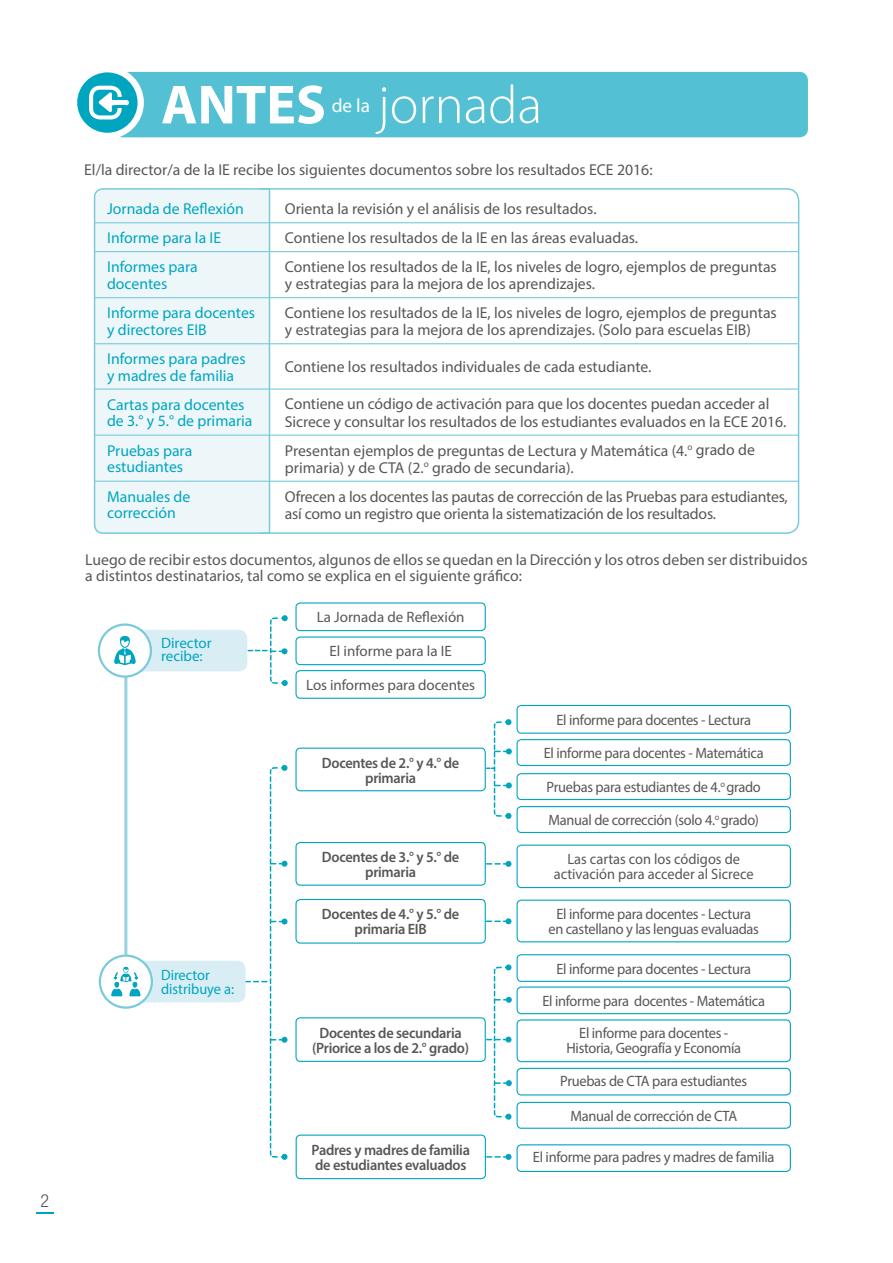
<style>
.page{position:relative;width:893px;height:1263px;background:#fff}
.page>*{position:absolute;margin:0;border:0;box-sizing:border-box;transform-origin:0 0}
.t1{font:700 55.5px "Myriad Pro";color:#fff}
.t2{font:300 54px "Myriad Pro";color:#fff}
.t3{font:19.35px "Myriad Pro";color:#fff}
.t4{font:300 condensed 18px "Helvetica Neue";color:#575756}
.t5{font:15.75px/17.2px "Myriad Pro";color:#575756}
.t6{font:15.75px/16.5px "Myriad Pro";color:#00a5c0}
.t7{font:15px/32.1px "Myriad Pro";letter-spacing:-.02em;color:#575756;text-align:center;scale:.96 1}
.t8{font:600 15px/15px "Myriad Pro";letter-spacing:-.02em;color:#575756;text-align:center;scale:.96 1}
.t9{font:15px/15px "Myriad Pro";color:#575756;text-align:center;scale:.96 1}
.t10{font:15px "Myriad Pro";color:#575756}
.t11{font:15px "Myriad Pro";letter-spacing:-.02em;color:#575756}
.t12{font:15px/13.5px "Myriad Pro";color:#00a5c0;scale:.96 1}
.t13{font:15px/13.5px "Myriad Pro";color:#00a5c0}
</style>
<div class="page">
<svg style="left:36px;top:1212px;width:18px;height:2px"></svg>
<div style="left:93px;top:188px;width:165px;height:346px;background:#edf7fa"></div>
<svg style="left:258px;top:188px;width:542px;height:346px"></svg>
<hr style="left:94px;top:222px;width:174px;height:1px;background:#79cadb">
<hr style="left:268px;top:222px;width:530px;height:1px;background:#79cadb">
<hr style="left:94px;top:251px;width:174px;height:1px;background:#79cadb">
<hr style="left:268px;top:251px;width:530px;height:1px;background:#79cadb">
<hr style="left:94px;top:297px;width:174px;height:1px;background:#79cadb">
<hr style="left:268px;top:297px;width:530px;height:1px;background:#79cadb">
<hr style="left:94px;top:343px;width:174px;height:1px;background:#79cadb">
<hr style="left:268px;top:343px;width:530px;height:1px;background:#79cadb">
<hr style="left:94px;top:388px;width:174px;height:2px;background:#79cadb">
<hr style="left:268px;top:388px;width:530px;height:2px;background:#79cadb">
<hr style="left:94px;top:435px;width:174px;height:1px;background:#79cadb">
<hr style="left:268px;top:435px;width:530px;height:1px;background:#79cadb">
<hr style="left:94px;top:481px;width:174px;height:1px;background:#79cadb">
<hr style="left:268px;top:481px;width:530px;height:1px;background:#79cadb">
<svg style="left:74px;top:69px;width:67px;height:67px"></svg>
<div style="left:71px;top:66px;width:73px;height:73px;border:6px solid #fff;border-radius:50%"></div>
<div style="left:89px;top:86px;width:33px;height:33px;border:4px solid #fff;border-radius:9px"></div>
<div style="left:95px;top:72px;width:713px;height:65px;background:#54c0d4"></div>
<svg style="left:487px;top:1154px;width:24px;height:6px"></svg>
<hr style="left:124px;top:650px;width:3px;height:312px;background:#95d3e1">
<div style="left:115px;top:630px;width:132px;height:41px;background:#d9eef4;border-radius:9px"></div>
<div style="left:295px;top:602px;width:191px;height:29px;border:1px solid #00a5c0;border-radius:4px"></div>
<div style="left:295px;top:636px;width:191px;height:29px;border:1px solid #00a5c0;border-radius:4px"></div>
<div style="left:295px;top:670px;width:191px;height:29px;border:1px solid #00a5c0;border-radius:4px"></div>
<svg style="left:183px;top:615px;width:105px;height:71px"></svg>
<svg style="left:487px;top:861px;width:24px;height:6px"></svg>
<div style="left:295px;top:842px;width:191px;height:44px;border:1px solid #00a5c0;border-radius:4px"></div>
<div style="left:517px;top:844px;width:274px;height:44px;border:1px solid #00a5c0;border-radius:4px"></div>
<svg style="left:487px;top:918px;width:24px;height:6px"></svg>
<div style="left:295px;top:899px;width:191px;height:45px;border:1px solid #00a5c0;border-radius:4px"></div>
<div style="left:517px;top:900px;width:274px;height:42px;border:1px solid #00a5c0;border-radius:4px"></div>
<div style="left:296px;top:1134px;width:190px;height:45px;border:1px solid #00a5c0;border-radius:4px"></div>
<div style="left:295px;top:747px;width:191px;height:44px;border:1px solid #00a5c0;border-radius:4px"></div>
<div style="left:517px;top:705px;width:274px;height:29px;border:1px solid #00a5c0;border-radius:4px"></div>
<div style="left:517px;top:739px;width:274px;height:27px;border:1px solid #00a5c0;border-radius:4px"></div>
<div style="left:517px;top:806px;width:274px;height:27px;border:1px solid #00a5c0;border-radius:4px"></div>
<div style="left:517px;top:1102px;width:274px;height:27px;border:1px solid #00a5c0;border-radius:4px"></div>
<div style="left:517px;top:773px;width:274px;height:27px;border:1px solid #00a5c0;border-radius:4px"></div>
<svg style="left:487px;top:719px;width:25px;height:100px"></svg>
<div style="left:295px;top:1017px;width:191px;height:45px;border:1px solid #00a5c0;border-radius:4px"></div>
<div style="left:517px;top:1144px;width:274px;height:28px;border:1px solid #00a5c0;border-radius:4px"></div>
<div style="left:517px;top:954px;width:274px;height:28px;border:1px solid #00a5c0;border-radius:4px"></div>
<div style="left:517px;top:986px;width:274px;height:28px;border:1px solid #00a5c0;border-radius:4px"></div>
<div style="left:517px;top:1068px;width:274px;height:27px;border:1px solid #00a5c0;border-radius:4px"></div>
<div style="left:517px;top:1019px;width:274px;height:43px;border:1px solid #00a5c0;border-radius:4px"></div>
<svg style="left:487px;top:964px;width:25px;height:156px"></svg>
<svg style="left:237px;top:765px;width:51px;height:395px"></svg>
<div style="left:125px;top:961px;width:121px;height:41px;background:#d9eef4;border-radius:9px"></div>
<svg style="left:100px;top:955px;width:52px;height:52px"></svg>
<div style="left:99px;top:954px;width:54px;height:55px;border:2px solid #79cadb;border-radius:50%"></div>
<svg style="left:111px;top:967px;width:30px;height:29px"></svg>
<div style="left:99px;top:624px;width:52px;height:52px;background:#fff;border-radius:50%"></div>
<div style="left:98px;top:623px;width:54px;height:55px;border:2px solid #79cadb;border-radius:50%"></div>
<svg style="left:114px;top:636px;width:22px;height:29px"></svg>
<p class="t4" style="left:41px;top:1190px;width:10px">2</p>
<h1 class="t1" style="left:161px;top:68px;width:166px">ANTES</h1>
<h2 class="t2" style="left:378px;top:72px;width:165px">jornada</h2>
<p class="t3" style="left:332px;top:94px;width:40px">de la</p>
<p class="t5" style="left:84px;top:161px;width:570px">El/la director/a de la IE recibe los siguientes documentos sobre los resultados ECE 2016:</p>
<p class="t6" style="left:107px;top:200px;width:138px">Jornada de Reflexión</p>
<p class="t5" style="left:285px;top:200px;width:313px">Orienta la revisión y el análisis de los resultados.</p>
<p class="t6" style="left:107px;top:229px;width:115px">Informe para la IE</p>
<p class="t5" style="left:285px;top:229px;width:355px">Contiene los resultados de la IE en las áreas evaluadas.</p>
<p class="t6" style="left:107px;top:258px;width:92px">Informes para docentes</p>
<p class="t5" style="left:285px;top:258px;width:493px">Contiene los resultados de la IE, los niveles de logro, ejemplos de preguntas y estrategias para la mejora de los aprendizajes.</p>
<p class="t6" style="left:107px;top:305px;width:150px">Informe para docentes y directores EIB</p>
<p class="t5" style="left:285px;top:304px;width:493px">Contiene los resultados de la IE, los niveles de logro, ejemplos de preguntas y estrategias para la mejora de los aprendizajes. (Solo para escuelas EIB)</p>
<p class="t6" style="left:107px;top:350px;width:140px">Informes para padres y madres de familia</p>
<p class="t5" style="left:285px;top:358px;width:368px">Contiene los resultados individuales de cada estudiante.</p>
<p class="t6" style="left:107px;top:396px;width:147px">Cartas para docentes de 3.° y 5.° de primaria</p>
<p class="t5" style="left:285px;top:395px;width:503px">Contiene un código de activación para que los docentes puedan acceder al<br>Sicrece y consultar los resultados de los estudiantes evaluados en la ECE 2016.</p>
<p class="t6" style="left:107px;top:442px;width:87px">Pruebas para estudiantes</p>
<p class="t5" style="left:285px;top:441px;width:472px">Presentan ejemplos de preguntas de Lectura y Matemática (4.<sup>o</sup> grado de primaria) y de CTA (2.<sup>o</sup> grado de secundaria).</p>
<p class="t6" style="left:107px;top:488px;width:85px">Manuales de corrección</p>
<p class="t5" style="left:285px;top:487px;width:504px">Ofrecen a los docentes las pautas de corrección de las Pruebas para estudiantes, así como un registro que orienta la sistematización de los resultados.</p>
<p class="t5" style="left:85px;top:551px;width:724px;line-height:16.5px">Luego de recibir estos documentos, algunos de ellos se quedan en la Dirección y los otros deben ser distribuidos a distintos destinatarios, tal como se explica en el siguiente gráfico:</p>
<p class="t13" style="left:161px;top:636px;width:52px">Director recibe:</p>
<p class="t12" style="left:161px;top:968px;width:78px">Director distribuye a:</p>
<p class="t10" style="left:317px;top:608px;width:149px">La Jornada de Reflexión</p>
<p class="t10" style="left:329px;top:642px;width:124px">El informe para la IE</p>
<p class="t11" style="left:306px;top:676px;width:170px">Los informes para docentes</p>
<p class="t8" style="left:322px;top:755px;width:145px">Docentes de 2.° y 4.° de primaria</p>
<p class="t7" style="left:556px;top:704px;width:204px">El informe para docentes - Lectura</p>
<p class="t7" style="left:544px;top:737px;width:230px">El informe para docentes - Matemática</p>
<p class="t7" style="left:547px;top:771px;width:225px">Pruebas para estudiantes de 4.<sup>o</sup> grado</p>
<p class="t7" style="left:548px;top:804px;width:221px">Manual de corrección (solo 4.<sup>o</sup> grado)</p>
<p class="t8" style="left:322px;top:849px;width:145px">Docentes de 3.° y 5.° de primaria</p>
<p class="t9" style="left:554px;top:852px;width:210px">Las cartas con los códigos de activación para acceder al Sicrece</p>
<p class="t8" style="left:322px;top:906px;width:145px">Docentes de 4.° y 5.° de primaria EIB</p>
<p class="t7" style="left:548px;top:906px;width:221px;line-height:15px">El informe para docentes - Lectura en castellano y las lenguas evaluadas</p>
<p class="t8" style="left:312px;top:1025px;width:165px">Docentes de secundaria (Priorice a los de 2.° grado)</p>
<p class="t7" style="left:542px;top:952px;width:233px">El informe para docentes - Lectura<br>El informe para docentes - Matemática<br>El informe para docentes -</p>
<p class="t7" style="left:566px;top:1031px;width:184px">Historia, Geografía y Economía</p>
<p class="t7" style="left:560px;top:1064px;width:196px">Pruebas de CTA para estudiantes</p>
<p class="t7" style="left:570px;top:1099px;width:175px">Manual de corrección de CTA</p>
<p class="t8" style="left:312px;top:1142px;width:167px;text-align:left">Padres y madres de familia de estudiantes evaluados</p>
<p class="t7" style="left:533px;top:1141px;width:253px">El informe para padres y madres de familia</p>
</div>
